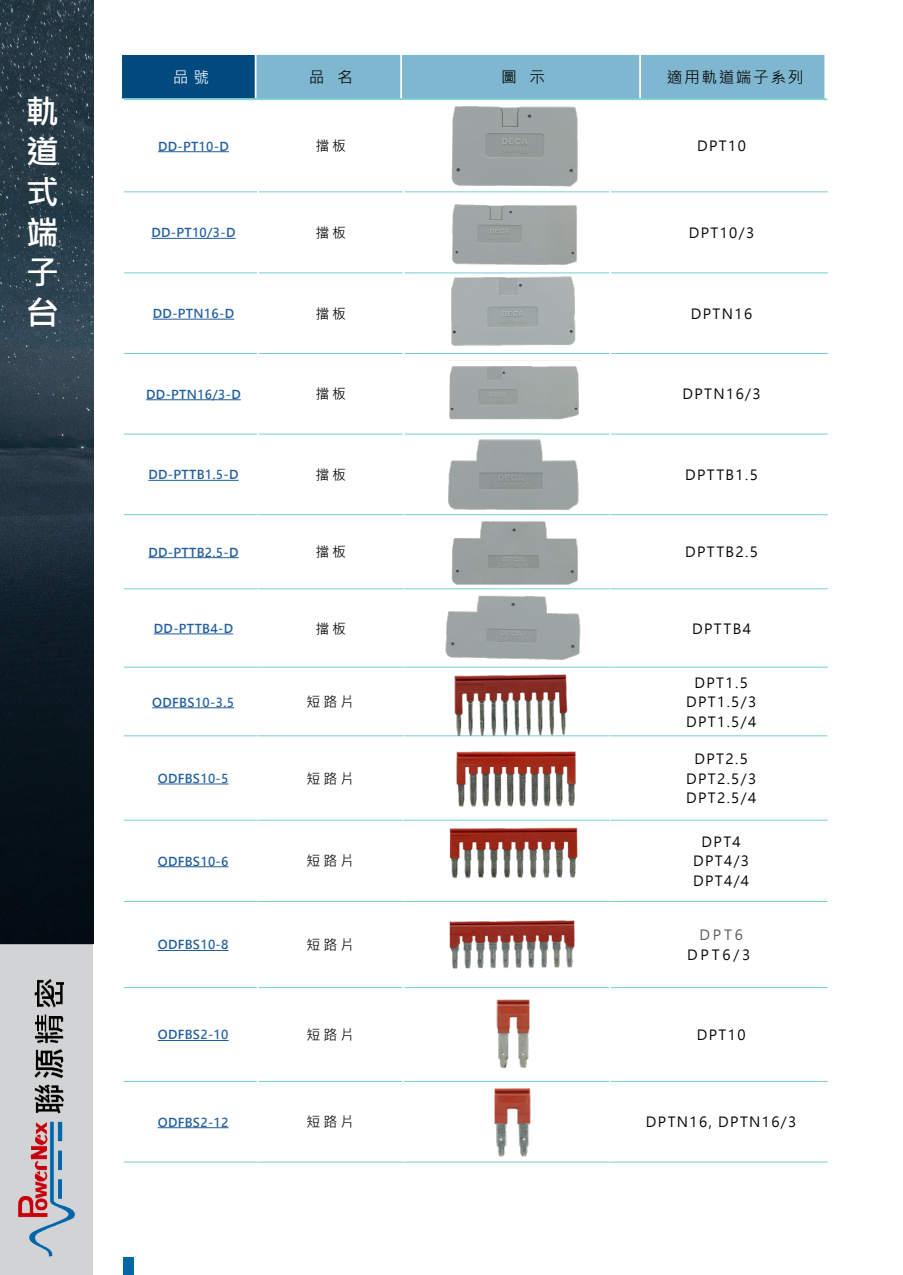
<style>
.page{position:relative;width:903px;height:1275px;background:#fff}
.page>*{position:absolute;margin:0;border:0;box-sizing:border-box;transform-origin:0 0}
.t1{font:700 33.25px/40.2px "Microsoft Jheng Hei";color:#fff;text-align:justify}
.t2{font:15.75px "Microsoft Jheng Hei";letter-spacing:.1em;color:#000}
.t3{font:15.75px "Microsoft Jheng Hei";color:#fff}
.t4{font:15.75px "Microsoft Jheng Hei";color:#000}
.t5{font:14px/19.2px "Microsoft Jheng Hei UI Regular";letter-spacing:.1em;color:#000;text-align:center}
.t6{font:14px "Microsoft Jheng Hei";letter-spacing:.2em;color:#000}
.t7{font:14px "Microsoft Jheng Hei";color:#58585b}
.t8{font:12.25px "Microsoft Jheng Hei UI Bold";letter-spacing:.025em;color:#205d9e}
</style>
<div class="page">
<div style="left:0;top:945px;width:93px;height:330px;background:#d1d3d4"></div>
<img style="left:0;top:0;width:93px;height:944px">
<div style="left:124px;top:1257px;width:10px;height:18px;background:#0068a5"></div>
<img style="left:18px;top:979px;width:56px;height:278px">
<hr style="left:124px;top:99px;width:134px;height:1px;background:#78cdd1">
<hr style="left:124px;top:191px;width:133px;height:1px;background:#78cdd1">
<hr style="left:124px;top:272px;width:133px;height:1px;background:#78cdd1">
<hr style="left:124px;top:353px;width:133px;height:1px;background:#78cdd1">
<hr style="left:124px;top:434px;width:133px;height:1px;background:#78cdd1">
<hr style="left:258px;top:99px;width:145px;height:1px;background:#78cdd1">
<hr style="left:403px;top:99px;width:207px;height:1px;background:#78cdd1">
<hr style="left:610px;top:99px;width:218px;height:1px;background:#78cdd1">
<hr style="left:259px;top:191px;width:144px;height:1px;background:#78cdd1">
<hr style="left:404px;top:191px;width:205px;height:1px;background:#78cdd1">
<hr style="left:611px;top:191px;width:217px;height:1px;background:#78cdd1">
<hr style="left:259px;top:272px;width:144px;height:1px;background:#78cdd1">
<hr style="left:404px;top:272px;width:205px;height:1px;background:#78cdd1">
<hr style="left:611px;top:272px;width:217px;height:1px;background:#78cdd1">
<hr style="left:259px;top:353px;width:144px;height:1px;background:#78cdd1">
<hr style="left:404px;top:353px;width:205px;height:1px;background:#78cdd1">
<hr style="left:611px;top:353px;width:217px;height:1px;background:#78cdd1">
<hr style="left:259px;top:434px;width:144px;height:1px;background:#78cdd1">
<hr style="left:404px;top:434px;width:205px;height:1px;background:#78cdd1">
<hr style="left:611px;top:434px;width:217px;height:1px;background:#78cdd1">
<hr style="left:124px;top:514px;width:134px;height:1px;background:#78cdd1">
<hr style="left:258px;top:514px;width:145px;height:1px;background:#78cdd1">
<hr style="left:403px;top:514px;width:207px;height:1px;background:#78cdd1">
<hr style="left:610px;top:514px;width:218px;height:1px;background:#78cdd1">
<hr style="left:124px;top:588px;width:134px;height:1px;background:#78cdd1">
<hr style="left:124px;top:667px;width:134px;height:1px;background:#78cdd1">
<hr style="left:258px;top:588px;width:145px;height:1px;background:#78cdd1">
<hr style="left:403px;top:588px;width:207px;height:1px;background:#78cdd1">
<hr style="left:610px;top:588px;width:218px;height:1px;background:#78cdd1">
<hr style="left:258px;top:667px;width:145px;height:1px;background:#78cdd1">
<hr style="left:403px;top:667px;width:207px;height:1px;background:#78cdd1">
<hr style="left:610px;top:667px;width:218px;height:1px;background:#78cdd1">
<hr style="left:158px;top:151px;width:71px;height:1px;background:#205d9e">
<img style="left:439px;top:100px;width:149px;height:87px">
<hr style="left:151px;top:238px;width:85px;height:1px;background:#205d9e">
<img style="left:452px;top:204px;width:126px;height:61px">
<hr style="left:153px;top:319px;width:81px;height:1px;background:#205d9e">
<img style="left:444px;top:273px;width:139px;height:73px">
<hr style="left:146px;top:399px;width:95px;height:1px;background:#205d9e">
<img style="left:449px;top:366px;width:130px;height:54px">
<hr style="left:148px;top:480px;width:91px;height:1px;background:#205d9e">
<img style="left:439px;top:434px;width:149px;height:233px">
<hr style="left:148px;top:557px;width:91px;height:1px;background:#205d9e">
<hr style="left:154px;top:633px;width:79px;height:1px;background:#205d9e">
<hr style="left:124px;top:735px;width:134px;height:1px;background:#78cdd1">
<hr style="left:258px;top:735px;width:145px;height:1px;background:#78cdd1">
<hr style="left:403px;top:735px;width:207px;height:1px;background:#78cdd1">
<hr style="left:610px;top:735px;width:217px;height:1px;background:#78cdd1">
<hr style="left:124px;top:820px;width:134px;height:1px;background:#78cdd1">
<hr style="left:124px;top:901px;width:134px;height:1px;background:#78cdd1">
<hr style="left:258px;top:820px;width:145px;height:1px;background:#78cdd1">
<hr style="left:403px;top:820px;width:207px;height:1px;background:#78cdd1">
<hr style="left:610px;top:820px;width:217px;height:1px;background:#78cdd1">
<hr style="left:258px;top:901px;width:145px;height:1px;background:#78cdd1">
<hr style="left:403px;top:901px;width:207px;height:1px;background:#78cdd1">
<hr style="left:610px;top:901px;width:217px;height:1px;background:#78cdd1">
<hr style="left:124px;top:987px;width:133px;height:1px;background:#78cdd1">
<hr style="left:124px;top:1081px;width:133px;height:1px;background:#78cdd1">
<hr style="left:124px;top:1162px;width:134px;height:1px;background:#78cdd1">
<hr style="left:258px;top:987px;width:144px;height:1px;background:#78cdd1">
<hr style="left:404px;top:987px;width:205px;height:1px;background:#78cdd1">
<hr style="left:611px;top:987px;width:216px;height:1px;background:#78cdd1">
<hr style="left:258px;top:1081px;width:144px;height:1px;background:#78cdd1">
<hr style="left:404px;top:1081px;width:205px;height:1px;background:#78cdd1">
<hr style="left:611px;top:1081px;width:216px;height:1px;background:#78cdd1">
<hr style="left:258px;top:1162px;width:145px;height:1px;background:#78cdd1">
<hr style="left:403px;top:1162px;width:207px;height:1px;background:#78cdd1">
<hr style="left:610px;top:1162px;width:217px;height:1px;background:#78cdd1">
<hr style="left:152px;top:707px;width:82px;height:1px;background:#205d9e">
<img style="left:439px;top:674px;width:149px;height:205px">
<hr style="left:158px;top:784px;width:71px;height:1px;background:#205d9e">
<hr style="left:158px;top:866px;width:71px;height:1px;background:#205d9e">
<hr style="left:158px;top:950px;width:71px;height:1px;background:#205d9e">
<img style="left:449px;top:920px;width:126px;height:49px">
<hr style="left:158px;top:1040px;width:71px;height:1px;background:#205d9e">
<img style="left:476px;top:988px;width:75px;height:174px">
<hr style="left:158px;top:1127px;width:71px;height:1px;background:#205d9e">
<div style="left:122px;top:55px;width:134px;height:44px;background:#004a80"></div>
<div style="left:256px;top:55px;width:568px;height:43px;background:#80b7d0"></div>
<hr style="left:122px;top:98px;width:134px;height:1px;background:#78cdd1">
<hr style="left:256px;top:98px;width:145px;height:1px;background:#78cdd1">
<hr style="left:401px;top:98px;width:239px;height:1px;background:#78cdd1">
<hr style="left:640px;top:98px;width:186px;height:1px;background:#78cdd1">
<hr style="left:255px;top:55px;width:1px;height:43px;background:#fff">
<hr style="left:400px;top:55px;width:2px;height:43px;background:#fff">
<hr style="left:639px;top:55px;width:2px;height:43px;background:#fff">
<h1 class="t1" style="left:26px;top:91px;width:35px">軌道式端子台</h1>
<p class="t3" style="left:173px;top:67px;width:38px">品 號</p>
<p class="t4" style="left:309px;top:67px;width:46px">品 名</p>
<p class="t2" style="left:501px;top:67px;width:46px">圖 示</p>
<p class="t2" style="left:667px;top:67px;width:139px">適用軌道端子系列</p>
<p class="t8" style="left:158px;top:138px;width:72px">DD-PT10-D</p>
<p class="t6" style="left:315px;top:137px;width:32px">擋板</p>
<p class="t5" style="left:697px;top:137px;width:50px">DPT10</p>
<p class="t8" style="left:151px;top:225px;width:86px">DD-PT10/3-D</p>
<p class="t6" style="left:315px;top:224px;width:32px">擋板</p>
<p class="t5" style="left:689px;top:223px;width:67px">DPT10/3</p>
<p class="t8" style="left:153px;top:306px;width:83px">DD-PTN16-D</p>
<p class="t6" style="left:315px;top:305px;width:32px">擋板</p>
<p class="t5" style="left:691px;top:304px;width:63px">DPTN16</p>
<p class="t8" style="left:146px;top:386px;width:96px">DD-PTN16/3-D</p>
<p class="t6" style="left:315px;top:385px;width:32px">擋板</p>
<p class="t5" style="left:682px;top:385px;width:80px">DPTN16/3</p>
<p class="t8" style="left:148px;top:467px;width:92px">DD-PTTB1.5-D</p>
<p class="t6" style="left:315px;top:466px;width:32px">擋板</p>
<p class="t5" style="left:685px;top:465px;width:74px">DPTTB1.5</p>
<p class="t8" style="left:148px;top:544px;width:92px">DD-PTTB2.5-D</p>
<p class="t6" style="left:315px;top:543px;width:32px">擋板</p>
<p class="t5" style="left:685px;top:543px;width:74px">DPTTB2.5</p>
<p class="t8" style="left:154px;top:621px;width:81px">DD-PTTB4-D</p>
<p class="t6" style="left:315px;top:620px;width:32px">擋板</p>
<p class="t5" style="left:692px;top:619px;width:60px">DPTTB4</p>
<p class="t8" style="left:152px;top:695px;width:83px">ODFBS10-3.5</p>
<p class="t6" style="left:307px;top:693px;width:49px">短路片</p>
<p class="t8" style="left:158px;top:771px;width:72px">ODFBS10-5</p>
<p class="t6" style="left:307px;top:770px;width:49px">短路片</p>
<p class="t8" style="left:158px;top:853px;width:72px">ODFBS10-6</p>
<p class="t6" style="left:307px;top:852px;width:49px">短路片</p>
<p class="t8" style="left:158px;top:937px;width:72px">ODFBS10-8</p>
<p class="t6" style="left:307px;top:936px;width:49px">短路片</p>
<p class="t5" style="left:686px;top:673px;width:72px">DPT1.5<br>DPT1.5/3<br>DPT1.5/4</p>
<p class="t5" style="left:686px;top:750px;width:72px">DPT2.5<br>DPT2.5/3<br>DPT2.5/4</p>
<p class="t5" style="left:693px;top:832px;width:57px">DPT4<br>DPT4/3<br>DPT4/4</p>
<p class="t7" style="left:699px;top:926px;width:45px">DPT6</p>
<p class="t6" style="left:687px;top:946px;width:64px">DPT6/3</p>
<p class="t8" style="left:158px;top:1027px;width:72px">ODFBS2-10</p>
<p class="t6" style="left:307px;top:1026px;width:49px">短路片</p>
<p class="t5" style="left:697px;top:1025px;width:50px">DPT10</p>
<p class="t8" style="left:158px;top:1114px;width:72px">ODFBS2-12</p>
<p class="t6" style="left:307px;top:1113px;width:49px">短路片</p>
<p class="t5" style="left:646px;top:1113px;width:152px">DPTN16, DPTN16/3</p>
</div>
